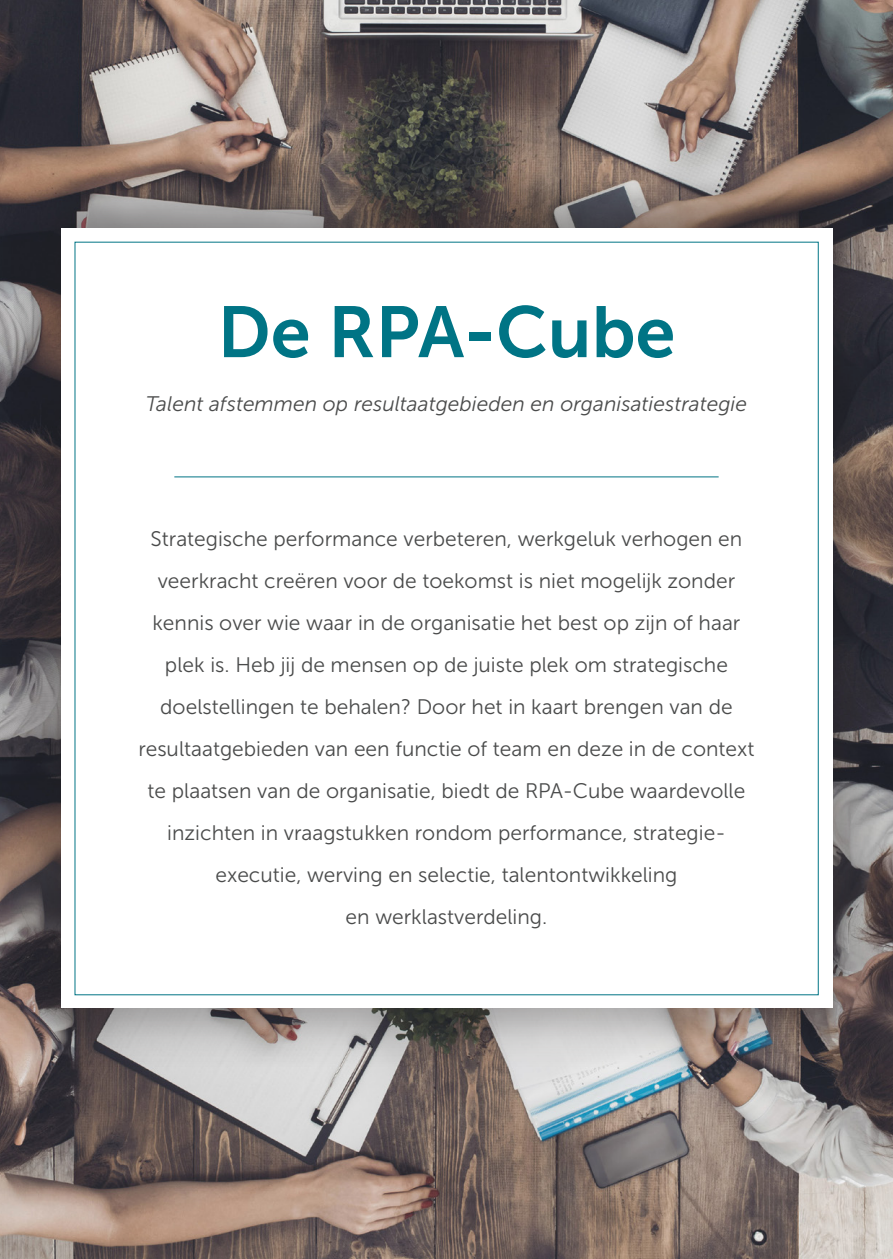
<style>
.page{position:relative;width:893px;height:1259px;background:#fff}
.page>*{position:absolute;margin:0;border:0;box-sizing:border-box;transform-origin:0 0}
.t1{font:72px "Museo Sans 700";color:#007485}
.t2{font:21px/42px "Museo Sans 300";color:#4a4b4b;text-align:center}
.t3{font:italic 21px "Museo Sans 300";color:#4a4b4b}
</style>
<div class="page">
<img style="left:0;top:0;width:893px;height:1259px">
<div style="left:0;top:165px;width:893px;height:907px;background:#231f20;opacity:.29"></div>
<div style="left:3px;top:152px;width:885px;height:893px;background:#231f20;opacity:.25"></div>
<div style="left:61px;top:228px;width:771px;height:780px;background:#fff"></div>
<hr style="left:174px;top:476px;width:545px;height:1px;background:#007485">
<p class="t1" style="left:218px;top:292px;width:459px">De RPA-Cube</p>
<p class="t3" style="left:146px;top:393px;width:603px">Talent afstemmen op resultaatgebieden en organisatiestrategie</p>
<p class="t2" style="left:138px;top:518px;width:618px">Strategische performance verbeteren, werkgeluk verhogen en veerkracht creëren voor de toekomst is niet mogelijk zonder kennis over wie waar in de organisatie het best op zijn of haar plek is. Heb jij de mensen op de juiste plek om strategische doelstellingen te behalen? Door het in kaart brengen van de resultaatgebieden van een functie of team en deze in de context te plaatsen van de organisatie, biedt de RPA-Cube waardevolle inzichten in vraagstukken rondom performance, strategie&shy;executie, werving en selectie, talentontwikkeling</p>
<p class="t2" style="left:346px;top:896px;width:203px">en werklastverdeling.</p>
</div>
